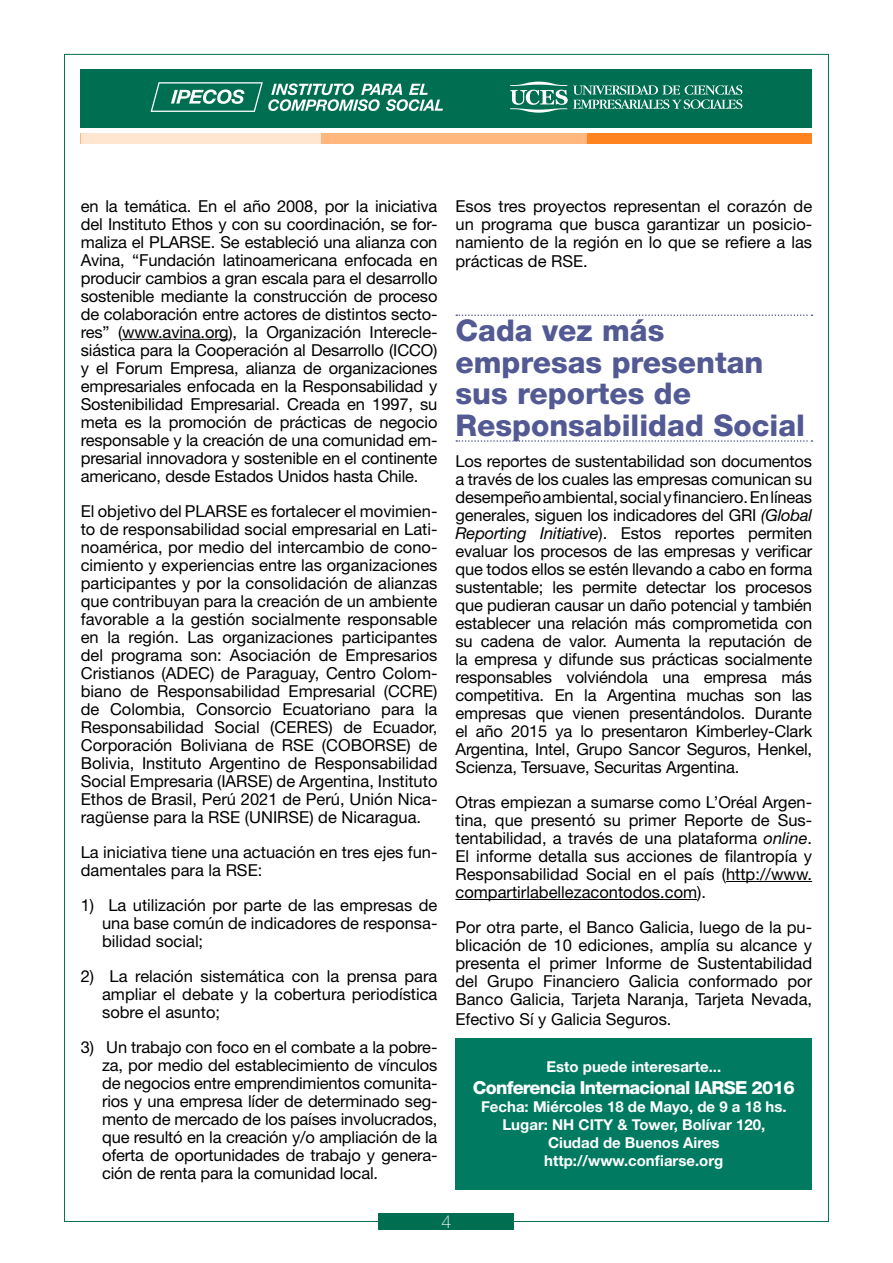
<style>
.page{position:relative;width:893px;height:1263px;background:#fff}
.page>*{position:absolute;margin:0;border:0;box-sizing:border-box;transform-origin:0 0}
.t1{font:800 30px/31.5px "Helvetica Neue LT Std";color:#535993}
.t2{font:800 18px "Helvetica Neue LT Std";letter-spacing:-.04em;color:#fff}
.t3{font:100 18px "Helvetica Neue LT Std";color:#fff}
.t4{font:16.5px/18px "Helvetica Neue LT Std";color:#000;text-align:justify}
.t5{font:700 15px/18px "Helvetica Neue LT Std";color:#fff;text-align:center}
.s1{font-style:italic}
</style>
<div class="page">
<div style="left:81px;top:69px;width:731px;height:59px;background:#006f51"></div>
<div style="left:379px;top:1213px;width:135px;height:17px;background:#006f51"></div>
<svg style="left:510px;top:82px;width:232px;height:31px"></svg>
<svg style="left:151px;top:82px;width:292px;height:30px"></svg>
<div style="left:81px;top:134px;width:731px;height:10px;background:#ff831f"></div>
<div style="left:81px;top:134px;width:506px;height:10px;background:#ffb77d"></div>
<div style="left:81px;top:134px;width:240px;height:10px;background:#ffe6d1"></div>
<div style="left:455px;top:1039px;width:357px;height:151px;background:#007b61"></div>
<hr style="left:122px;top:339px;width:107px;height:1px;background:#000">
<svg style="left:456px;top:314px;width:356px;height:2px"></svg>
<svg style="left:456px;top:440px;width:356px;height:2px"></svg>
<hr style="left:726px;top:881px;width:86px;height:1px;background:#000">
<hr style="left:455px;top:899px;width:242px;height:1px;background:#000">
<p class="t4" style="left:81px;top:197px;width:358px">en la temática. En el año 2008, por la iniciativa del Instituto Ethos y con su coordinación, se for&shy;maliza el PLARSE. Se estableció una alianza con Avina, “Fundación latinoamericana enfocada en producir cambios a gran escala para el desarrollo sostenible mediante la construcción de proceso de colaboración entre actores de distintos secto&shy;res” (www.avina.org), la Organización Interecle&shy;siástica para la Cooperación al Desarrollo (ICCO) y el Forum Empresa, alianza de organizaciones empresariales enfocada en la Responsabilidad y Sostenibilidad Empresarial. Creada en 1997, su meta es la promoción de prácticas de negocio responsable y la creación de una comunidad em&shy;presarial innovadora y sostenible en el continente americano, desde Estados Unidos hasta Chile.</p>
<p class="t4" style="left:81px;top:502px;width:358px">El objetivo del PLARSE es fortalecer el movimien&shy;to de responsabilidad social empresarial en Lati&shy;noamérica, por medio del intercambio de cono&shy;cimiento y experiencias entre las organizaciones participantes y por la consolidación de alianzas que contribuyan para la creación de un ambiente favorable a la gestión socialmente responsable en la región. Las organizaciones participantes del programa son: Asociación de Empresarios Cristianos (ADEC) de Paraguay, Centro Colom&shy;biano de Responsabilidad Empresarial (CCRE) de Colombia, Consorcio Ecuatoriano para la Responsabilidad Social (CERES) de Ecuador, Corporación Boliviana de RSE (COBORSE) de Bolivia, Instituto Argentino de Responsabilidad Social Empresaria (IARSE) de Argentina, Instituto Ethos de Brasil, Perú 2021 de Perú, Unión Nica&shy;ragüense para la RSE (UNIRSE) de Nicaragua.</p>
<p class="t4" style="left:81px;top:843px;width:358px">La iniciativa tiene una actuación en tres ejes fun&shy;damentales para la RSE:</p>
<p class="t4" style="left:102px;top:896px;width:337px;text-indent:-21px">1) La utilización por parte de las empresas de una base común de indicadores de responsa&shy;bilidad social;</p>
<p class="t4" style="left:102px;top:967px;width:337px;text-indent:-21px">2) La relación sistemática con la prensa para ampliar el debate y la cobertura periodística sobre el asunto;</p>
<p class="t4" style="left:102px;top:1038px;width:337px;text-indent:-21px">3) Un trabajo con foco en el combate a la pobre&shy;za, por medio del establecimiento de vínculos de negocios entre emprendimientos comunita&shy;rios y una empresa líder de determinado seg&shy;mento de mercado de los países involucrados, que resultó en la creación y/o ampliación de la oferta de oportunidades de trabajo y genera&shy;ción de renta para la comunidad local.</p>
<p class="t4" style="left:455px;top:197px;width:358px">Esos tres proyectos representan el corazón de un programa que busca garantizar un posicio&shy;namiento de la región en lo que se refiere a las</p>
<p class="t4" style="left:455px;top:252px;width:134px">prácticas de RSE.</p>
<h1 class="t1" style="left:455px;top:315px;width:351px">Cada vez más empresas presentan sus reportes de<br>Responsabilidad Social</h1>
<p class="t4" style="left:455px;top:452px;width:358px">Los reportes de sustentabilidad son documentos a través de los cuales las empresas comunican su desempeño ambiental, social y financiero. En líneas generales, siguen los indicadores del GRI <span class="s1">(Global Reporting Initiative</span>). Estos reportes permiten evaluar los procesos de las empresas y verificar que todos ellos se estén llevando a cabo en forma sustentable; les permite detectar los procesos que pudieran causar un daño potencial y también establecer una relación más comprometida con su cadena de valor. Aumenta la reputación de la empresa y difunde sus prácticas socialmente responsables volviéndola una empresa más competitiva. En la Argentina muchas son las empresas que vienen presentándolos. Durante el año 2015 ya lo presentaron Kimberley-Clark Argentina, Intel, Grupo Sancor Seguros, Henkel, Scienza, Tersuave, Securitas Argentina.</p>
<p class="t4" style="left:455px;top:793px;width:358px">Otras empiezan a sumarse como L’Oréal Argen&shy;tina, que presentó su primer Reporte de Sus&shy;tentabilidad, a través de una plataforma <span class="s1">online</span>.<br>El informe detalla sus acciones de filantropía y Responsabilidad Social en el país (http://www. compartirlabellezacontodos.com).</p>
<p class="t4" style="left:455px;top:918px;width:358px">Por otra parte, el Banco Galicia, luego de la pu&shy;blicación de 10 ediciones, amplía su alcance y presenta el primer Informe de Sustentabilidad del Grupo Financiero Galicia conformado por Banco Galicia, Tarjeta Naranja, Tarjeta Nevada,</p>
<p class="t4" style="left:455px;top:1009px;width:218px">Efectivo Sí y Galicia Seguros.</p>
<p class="t5" style="left:546px;top:1058px;width:176px">Esto puede interesarte...</p>
<p class="t2" style="left:473px;top:1077px;width:323px">Conferencia Internacional IARSE 2016</p>
<p class="t5" style="left:481px;top:1097px;width:307px">Fecha: Miércoles 18 de Mayo, de 9 a 18 hs.<br>Lugar: NH CITY &amp; Tower, Bolívar 120,<br>Ciudad de Buenos Aires http://www.confiarse.org</p>
<p class="t3" style="left:441px;top:1211px;width:12px">4</p>
</div>
